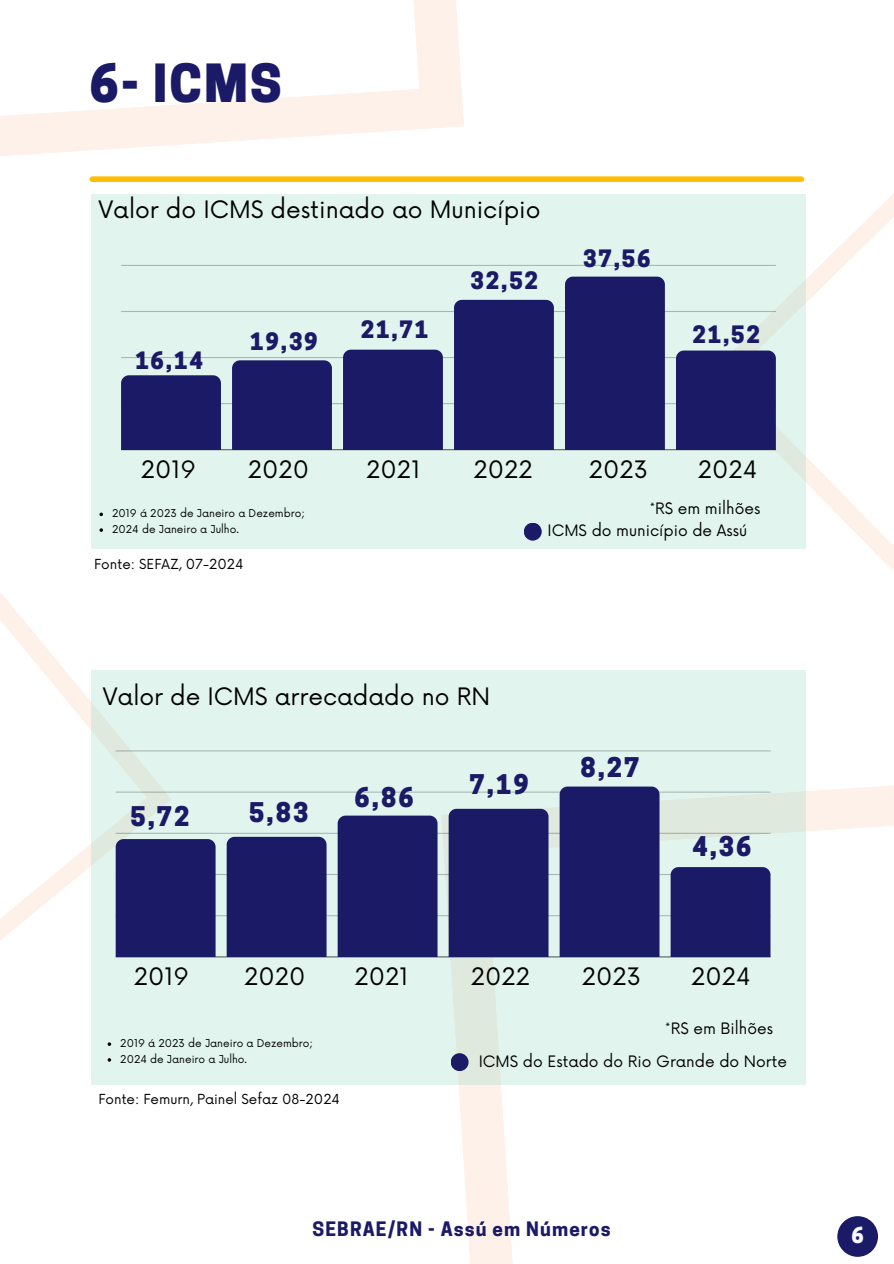
<style>
.page{position:relative;width:894px;height:1264px;background:#fff}
.page>*{position:absolute;margin:0;border:0;box-sizing:border-box;transform-origin:0 0}
.t1{font:800 49.35px "Cooper Hewitt";color:#1b1a67}
.t2{font:800 25.5px "Cooper Hewitt";letter-spacing:.08em;color:#1b1a67}
.t3{font:23.4px "Now";color:#000}
.t4{font:800 22.5px "Cooper Hewitt";letter-spacing:.08em;color:#1b1a67}
.t5{font:800 20.7px "Cooper Hewitt";color:#f7f8fd}
.t6{font:700 18.75px "Cooper Hewitt";letter-spacing:.06em;color:#1b1a67}
.t7{font:15.3px "Now";color:#000}
.t8{font:13.5px "Now";color:#000}
.t9{font:10.5px "Now";color:#000}
</style>
<div class="page">
<svg style="left:0;top:593px;width:21px;height:24px"></svg>
<svg style="left:0;top:617px;width:91px;height:324px"></svg>
<svg style="left:805px;top:194px;width:88px;height:376px"></svg>
<svg style="left:805px;top:216px;width:88px;height:329px"></svg>
<svg style="left:441px;top:774px;width:452px;height:489px;fill:#fdf1ea"></svg>
<svg style="left:485px;top:816px;width:408px;height:447px"></svg>
<svg style="left:0;top:0;width:464px;height:156px;fill:#fdf1ea"></svg>
<svg style="left:0;top:0;width:419px;height:124px"></svg>
<div style="left:92px;top:176px;width:709px;height:6px;background:#ffbf00"></div>
<div style="left:837px;top:1216px;width:40px;height:40px;background:#1b1a67;border-radius:50%"></div>
<div style="left:91px;top:194px;width:714px;height:355px;background:#e1f5ee"></div>
<hr style="left:121px;top:449px;width:654px;height:1px;background:#000;opacity:.6">
<hr style="left:121px;top:403px;width:654px;height:1px;background:#acbbb6">
<hr style="left:121px;top:357px;width:654px;height:1px;background:#a8b7b2">
<hr style="left:121px;top:311px;width:654px;height:1px;background:#a8b7b2">
<hr style="left:121px;top:265px;width:654px;height:1px;background:#a9b8b3">
<div style="left:121px;top:375px;width:100px;height:74px;background:#1b1a67"></div>
<div style="left:232px;top:360px;width:100px;height:89px;background:#1b1a67"></div>
<div style="left:343px;top:349px;width:100px;height:100px;background:#1b1a67"></div>
<div style="left:454px;top:300px;width:99px;height:149px;background:#1b1a67"></div>
<div style="left:565px;top:276px;width:99px;height:173px;background:#1b1a67"></div>
<div style="left:675px;top:350px;width:100px;height:99px;background:#1b1a67"></div>
<div style="left:523px;top:522px;width:18px;height:18px;background:#1b1a67;border-radius:50%"></div>
<svg style="left:99px;top:512px;width:4px;height:4px"></svg>
<svg style="left:99px;top:528px;width:4px;height:4px"></svg>
<svg style="left:91px;top:670px;width:714px;height:414px;background:#dff3ec"></svg>
<hr style="left:116px;top:956px;width:654px;height:1px;background:#000;opacity:.6">
<hr style="left:116px;top:915px;width:654px;height:1px;background:#000;opacity:.25">
<hr style="left:116px;top:874px;width:654px;height:1px;background:#000;opacity:.25">
<hr style="left:116px;top:832px;width:654px;height:1px;background:#000;opacity:.25">
<hr style="left:116px;top:791px;width:654px;height:1px;background:#c9dbd4">
<hr style="left:116px;top:750px;width:654px;height:1px;background:#bdcec8">
<div style="left:116px;top:839px;width:99px;height:117px;background:#1b1a67"></div>
<div style="left:226px;top:836px;width:100px;height:120px;background:#1b1a67"></div>
<div style="left:337px;top:815px;width:100px;height:141px;background:#1b1a67"></div>
<div style="left:448px;top:808px;width:100px;height:148px;background:#1b1a67"></div>
<div style="left:559px;top:786px;width:100px;height:170px;background:#1b1a67"></div>
<div style="left:670px;top:867px;width:100px;height:89px;background:#1b1a67"></div>
<div style="left:450px;top:1053px;width:18px;height:18px;background:#1b1a67;border-radius:50%"></div>
<h5 class="t1" style="left:89px;top:65px;width:194px">6- ICMS</h5>
<h2 class="t3" style="left:98px;top:196px;width:443px">Valor do ICMS destinado ao Município</h2>
<h5 class="t4" style="left:135px;top:352px;width:69px">16,14</h5>
<h5 class="t4" style="left:250px;top:333px;width:69px">19,39</h5>
<h4 class="t4" style="left:361px;top:321px;width:69px">21,71</h4>
<p class="t4" style="left:470px;top:271px;width:69px">32,52</p>
<p class="t4" style="left:583px;top:250px;width:69px">37,56</p>
<h5 class="t3" style="left:141px;top:456px;width:57px">2019</h5>
<h4 class="t3" style="left:248px;top:456px;width:63px">2020</h4>
<h4 class="t3" style="left:366px;top:456px;width:55px">2021</h4>
<h4 class="t3" style="left:588px;top:456px;width:61px">2023</h4>
<p class="t3" style="left:473px;top:456px;width:61px">2022</p>
<p class="t4" style="left:692px;top:325px;width:69px">21,52</p>
<h4 class="t3" style="left:697px;top:456px;width:61px">2024</h4>
<h4 class="t9" style="left:112px;top:507px;width:194px">2019 á 2023 de Janeiro a Dezembro;</h4>
<p class="t9" style="left:112px;top:523px;width:128px">2024 de Janeiro a Julho.</p>
<h4 class="t8" style="left:94px;top:557px;width:151px">Fonte: SEFAZ, 07-2024</h4>
<h5 class="t7" style="left:649px;top:500px;width:112px">*R$ em milhões</h5>
<h4 class="t7" style="left:547px;top:522px;width:201px">ICMS do município de Assú</h4>
<p class="t3" style="left:103px;top:683px;width:389px">Valor de ICMS arrecadado no RN</p>
<h2 class="t2" style="left:130px;top:807px;width:61px">5,72</h2>
<h2 class="t3" style="left:134px;top:963px;width:57px">2019</h2>
<h2 class="t2" style="left:249px;top:802px;width:61px">5,83</h2>
<h4 class="t2" style="left:354px;top:787px;width:61px">6,86</h4>
<h4 class="t2" style="left:469px;top:775px;width:61px">7,19</h4>
<h2 class="t3" style="left:244px;top:963px;width:63px">2020</h2>
<h2 class="t3" style="left:354px;top:963px;width:55px">2021</h2>
<h4 class="t3" style="left:470px;top:963px;width:61px">2022</h4>
<h4 class="t2" style="left:580px;top:757px;width:61px">8,27</h4>
<p class="t2" style="left:692px;top:837px;width:61px">4,36</p>
<h4 class="t3" style="left:581px;top:963px;width:61px">2023</h4>
<p class="t3" style="left:690px;top:963px;width:61px">2024</p>
<h6 class="t7" style="left:665px;top:1020px;width:109px">*R$ em Bilhões</h6>
<p class="t9" style="left:120px;top:1037px;width:194px">2019 á 2023 de Janeiro a Dezembro;</p>
<p class="t9" style="left:120px;top:1052px;width:128px">2024 de Janeiro a Julho.</p>
<p class="t8" style="left:98px;top:1091px;width:243px">Fonte: Femurn, Painel Sefaz 08-2024</p>
<h4 class="t7" style="left:478px;top:1052px;width:309px">ICMS do Estado do Rio Grande do Norte</h4>
<h5 class="t6" style="left:312px;top:1221px;width:299px">SEBRAE/RN - Assú em Números</h5>
<h1 class="t5" style="left:851px;top:1227px;width:14px">6</h1>
</div>
